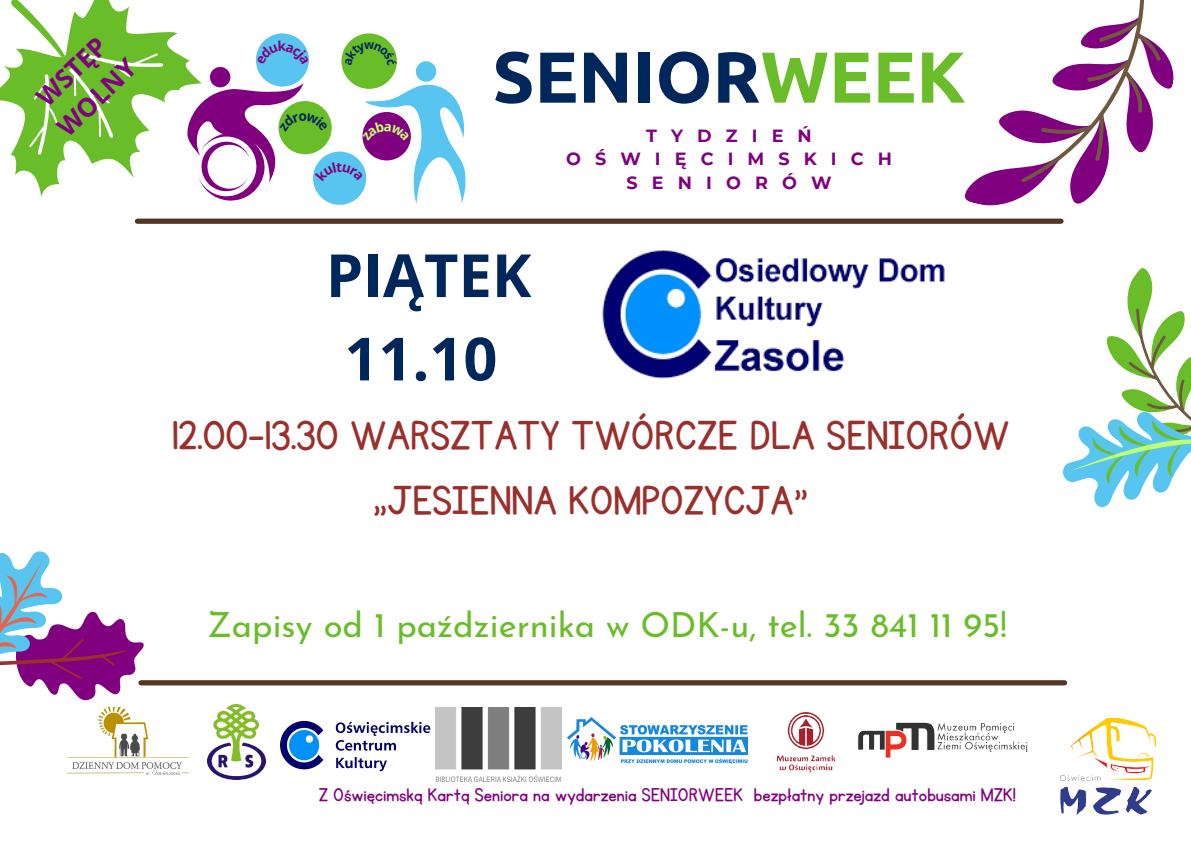
<style>
.page{position:relative;width:1191px;height:843px;background:#fff}
.page>*{position:absolute;margin:0;border:0;box-sizing:border-box;transform-origin:0 0}
.t1{font:700 72.1px "Ubuntu";color:#00275b}
.t2{font:700 59.5px/83.3px "Open Sans";color:#00275b;text-align:center}
.t3{font:47px/65.2px "KG Primary Penmanship";color:#9a2f2b;text-align:center}
.t4{font:34.6px "Josefin Sans";color:#69bd28}
.t5{font:700 25.9px/36px "Open Sans";color:#800080}
.t6{font:21.5px "KG Primary Penmanship";color:#800080}
.t7{font:700 17.6px/23.5px "Montserrat";letter-spacing:.8em;color:#800080;text-align:center}
.s1{color:#69bd28}
</style>
<div class="page">
<svg style="left:965px;top:110px;width:99px;height:114px"></svg>
<svg style="left:1020px;top:0;width:154px;height:206px"></svg>
<svg style="left:0;top:0;width:187px;height:224px"></svg>
<svg style="left:9px;top:0;width:60px;height:61px"></svg>
<svg style="left:0;top:551px;width:159px;height:150px"></svg>
<svg style="left:1063px;top:268px;width:127px;height:239px"></svg>
<div style="left:137px;top:218px;width:923px;height:6px;background:#563621"></div>
<div style="left:341px;top:33px;width:56px;height:56px;background:#69bd28;border-radius:50%"></div>
<div style="left:256px;top:33px;width:53px;height:53px;background:#57c5f0;border-radius:50%"></div>
<div style="left:141px;top:680px;width:923px;height:5px;background:#563621"></div>
<img style="left:280px;top:720px;width:151px;height:52px">
<img style="left:776px;top:711px;width:60px;height:62px">
<img style="left:67px;top:707px;width:121px;height:66px">
<img style="left:567px;top:717px;width:180px;height:46px">
<img style="left:857px;top:722px;width:170px;height:36px">
<img style="left:1060px;top:718px;width:95px;height:96px">
<img style="left:435px;top:707px;width:126px;height:74px">
<img style="left:208px;top:704px;width:57px;height:74px">
<img style="left:602px;top:250px;width:343px;height:129px">
<svg style="left:187px;top:41px;width:279px;height:164px"></svg>
<p class="t5" style="left:24px;top:92px;width:99px;rotate:-44deg">WSTĘP<br>WOLNY</p>
<h1 class="t1" style="left:492px;top:35px;width:474px">SENIOR<span class="s1">WEEK</span></h1>
<p class="t7" style="left:566px;top:123px;width:327px">TYDZIEŃ<br>OŚWIĘCIMSKICH<br>SENIORÓW</p>
<h2 class="t2" style="left:326px;top:232px;width:207px">PIĄTEK<br>11.10</h2>
<h3 class="t3" style="left:172px;top:404px;width:838px">12.00-13.30 WARSZTATY TWÓRCZE DLA SENIORÓW „JESIENNA KOMPOZYCJA”</h3>
<h3 class="t4" style="left:207px;top:611px;width:801px">Zapisy od 1 października w ODK-u, tel. 33 841 11 95!</h3>
<p class="t6" style="left:318px;top:784px;width:698px">Z Oświęcimską Kartą Seniora na wydarzenia SENIORWEEK bezpłatny przejazd autobusami MZK!</p>
</div>
